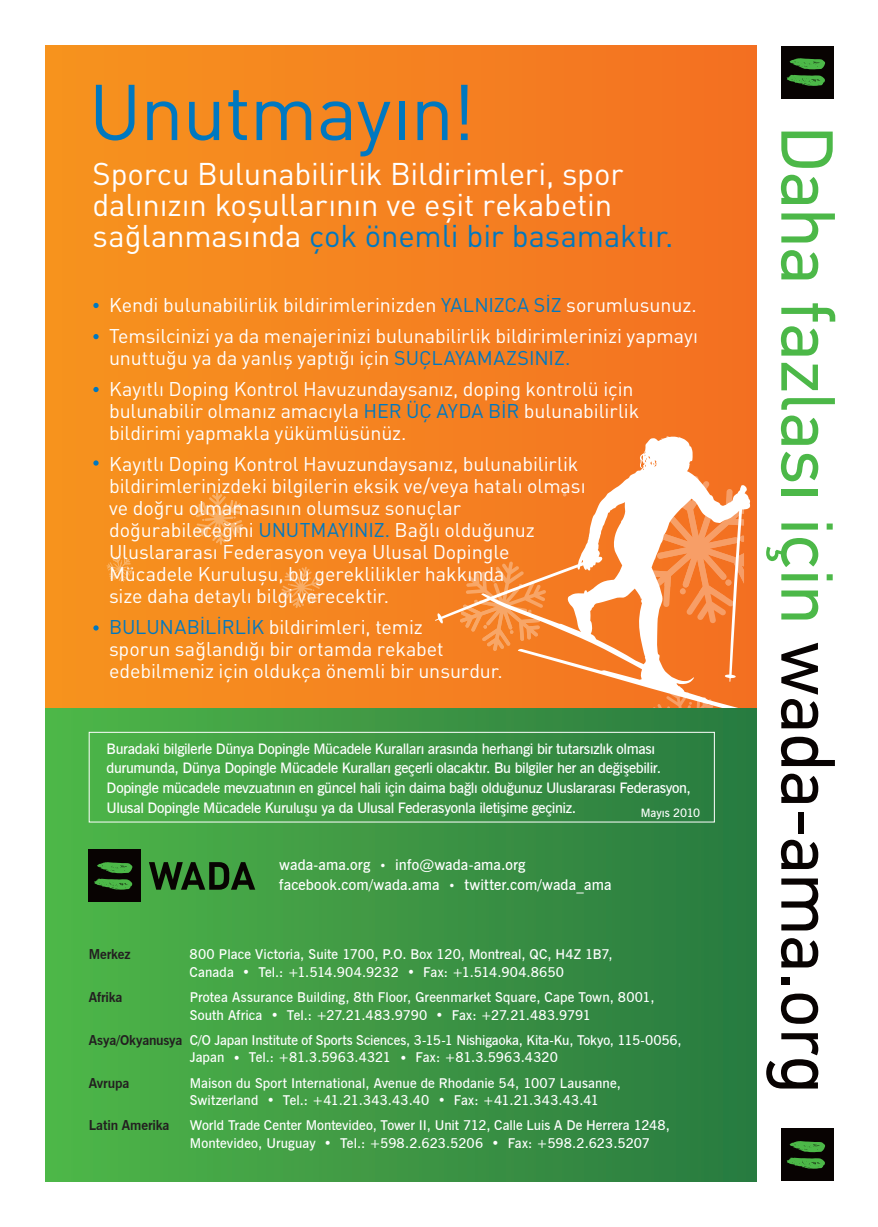
<style>
.page{position:relative;width:878px;height:1227px;background:#fff}
.page>*{position:absolute;margin:0;border:0;box-sizing:border-box;transform-origin:0 0}
.t1{font:77.6px "DIN Pro";letter-spacing:-.015em;color:#0078c0}
.t2{font:73.8px "PF Din Text Universal";letter-spacing:.015em;color:#4cb848}
.t3{font:31px/31px "DIN Pro";letter-spacing:-.005em;color:#fff}
.t4{font:19.6px/22px "DIN Pro";letter-spacing:-.005em;color:#fff}
.t5{font:600 14.8px/20.4px "News Gothic BT";letter-spacing:.005em;color:#fff}
.t6{font:600 14.6px/20px "News Gothic BT";letter-spacing:-.025em;color:#fff}
.t7{font:600 13.6px/17.4px "News Gothic BT";letter-spacing:.005em;color:#fff}
.t8{font:700 13.6px "News Gothic";letter-spacing:-.005em;color:#231f20}
.t9{font:600 11.6px "News Gothic BT";letter-spacing:-.005em;color:#fff}
.s1{color:#0078c0}
.s2{font-size:11.8px}
.s3{font-family:"News Gothic";font-weight:700;color:#231f20}
.s4{color:#080302}
</style>
<div class="page">
<div style="left:45px;top:45px;width:711px;height:664px;background:linear-gradient(to right,#f6941e,#f37022)"></div>
<svg style="left:281px;top:567px;width:41px;height:41px;background:#f59336"></svg>
<svg style="left:106px;top:556px;width:27px;height:26px"></svg>
<svg style="left:195px;top:492px;width:48px;height:53px;background:#f69737"></svg>
<svg style="left:435px;top:436px;width:322px;height:288px;fill:#f47d21"></svg>
<div style="left:45px;top:709px;width:711px;height:473px;background:linear-gradient(to right,#50b649,#297940)"></div>
<div style="left:781px;top:46px;width:52px;height:52px;background:#080302"></div>
<svg style="left:786px;top:58px;width:39px;height:28px"></svg>
<div style="left:781px;top:1129px;width:52px;height:52px;background:#080302"></div>
<svg style="left:786px;top:1141px;width:39px;height:28px"></svg>
<svg style="left:93px;top:303px;width:6px;height:5px"></svg>
<svg style="left:93px;top:334px;width:6px;height:5px"></svg>
<svg style="left:93px;top:387px;width:6px;height:5px"></svg>
<svg style="left:93px;top:460px;width:6px;height:6px"></svg>
<svg style="left:93px;top:625px;width:6px;height:6px"></svg>
<div style="left:89px;top:732px;width:626px;height:90px;border:1px solid #fff"></div>
<div style="left:89px;top:850px;width:52px;height:52px;background:#080302"></div>
<svg style="left:94px;top:862px;width:39px;height:28px"></svg>
<svg style="left:149px;top:862px;width:106px;height:28px;background:#275725"></svg>
<h1 class="t1" style="left:89px;top:59px;width:388px">Unutmayın!</h1>
<h3 class="t3" style="left:93px;top:157px;width:582px">Sporcu Bulunabilirlik Bildirimleri, spor dalınızın koşullarının ve eşit rekabetin sağlanmasında <span class="s1">çok önemli bir basamaktır.</span></h3>
<p class="t4" style="left:109px;top:289px;width:590px;line-height:31px">Kendi bulunabilirlik bildirimlerinizden <span class="s1">YALNIZCA SİZ</span> sorumlusunuz.<br>Temsilcinizi ya da menajerinizi bulunabilirlik bildirimlerinizi yapmayı</p>
<p class="t4" style="left:109px;top:342px;width:526px;line-height:31px">unuttuğu ya da yanlış yaptığı için <span class="s1">SUÇLAYAMAZSINIZ.<br></span>Kayıtlı Doping Kontrol Havuzundaysanız, doping kontrolü için</p>
<p class="t4" style="left:109px;top:399px;width:532px">bulunabilir olmanız amacıyla <span class="s1">HER ÜÇ AYDA BİR</span> bulunabilirlik bildirimi yapmakla yükümlüsünüz.</p>
<p class="t4" style="left:109px;top:452px;width:478px">Kayıtlı Doping Kontrol Havuzundaysanız, bulunabilirlik bildirimlerinizdeki bilgilerin eksik ve/veya hatalı olması ve doğru olmamasının olumsuz sonuçlar doğurabileceğini <span class="s1">UNUTMAYINIZ.</span> Bağlı olduğunuz Uluslararası Federasyon veya Ulusal Dopingle Mücadele Kuruluşu, bu gereklilikler hakkında<br>size daha detaylı bilgi verecektir.</p>
<p class="t4" style="left:109px;top:615px;width:395px"><span class="s1">BULUNABİLİRLİK</span> bildirimleri, temiz<br>sporun sağlandığı bir ortamda rekabet edebilmeniz için oldukça önemli bir unsurdur.</p>
<p class="t6" style="left:107px;top:738px;width:586px">Buradaki bilgilerle Dünya Dopingle Mücadele Kuralları arasında herhangi bir tutarsızlık olması durumunda, Dünya Dopingle Mücadele Kuralları geçerli olacaktır. Bu bilgiler her an değişebilir.<br>Dopingle mücadele mevzuatının en güncel hali için daima bağlı olduğunuz Uluslararası Federasyon, Ulusal Dopingle Mücadele Kuruluşu ya da Ulusal Federasyonla iletişime geçiniz.</p>
<p class="t9" style="left:641px;top:806px;width:61px">Mayıs 2010</p>
<p class="t5" style="left:279px;top:854px;width:334px">wada-ama.org <span class="s2">•</span> info@wada-ama.org facebook.com/wada.ama <span class="s2">•</span> twitter.com/wada_ama</p>
<p class="t8" style="left:89px;top:946px;width:43px">Merkez</p>
<p class="t7" style="left:190px;top:946px;width:424px">800 Place Victoria, Suite 1700, P.O. Box 120, Montreal, QC, H4Z 1B7,<br>Canada • Tel.: +1.514.904.9232 • Fax: +1.514.904.8650</p>
<p class="t8" style="left:89px;top:989px;width:35px">Afrika</p>
<p class="t7" style="left:190px;top:988px;width:466px">Protea Assurance Building, 8th Floor, Greenmarket Square, Cape Town, 8001,<br>South Africa • Tel.: +27.21.483.9790 • Fax: +27.21.483.9791</p>
<p class="t7" style="left:190px;top:1031px;width:493px;text-indent:-101px"><span class="s3">Asya/Okyanusya</span> C/O Japan Institute of Sports Sciences, 3-15-1 Nishigaoka, Kita-Ku, Tokyo, 115-0056,<br>Japan • Tel.: +81.3.5963.4321 • Fax: +81.3.5963.4320</p>
<p class="t8" style="left:89px;top:1074px;width:42px">Avrupa</p>
<p class="t7" style="left:190px;top:1074px;width:432px">Maison du Sport International, Avenue de Rhodanie 54, 1007 Lausanne,<br>Switzerland • Tel.: +41.21.343.43.40 • Fax: +41.21.343.43.41</p>
<p class="t8" style="left:89px;top:1117px;width:82px">Latin Amerika</p>
<p class="t7" style="left:190px;top:1116px;width:482px">World Trade Center Montevideo, Tower II, Unit 712, Calle Luis A De Herrera 1248,<br>Montevideo, Uruguay • Tel.: +598.2.623.5206 • Fax: +598.2.623.5207</p>
<h2 class="t2" style="left:851px;top:126px;width:969px;rotate:90deg">Daha fazlası için <span class="s4">wada-ama.org</span></h2>
</div>
